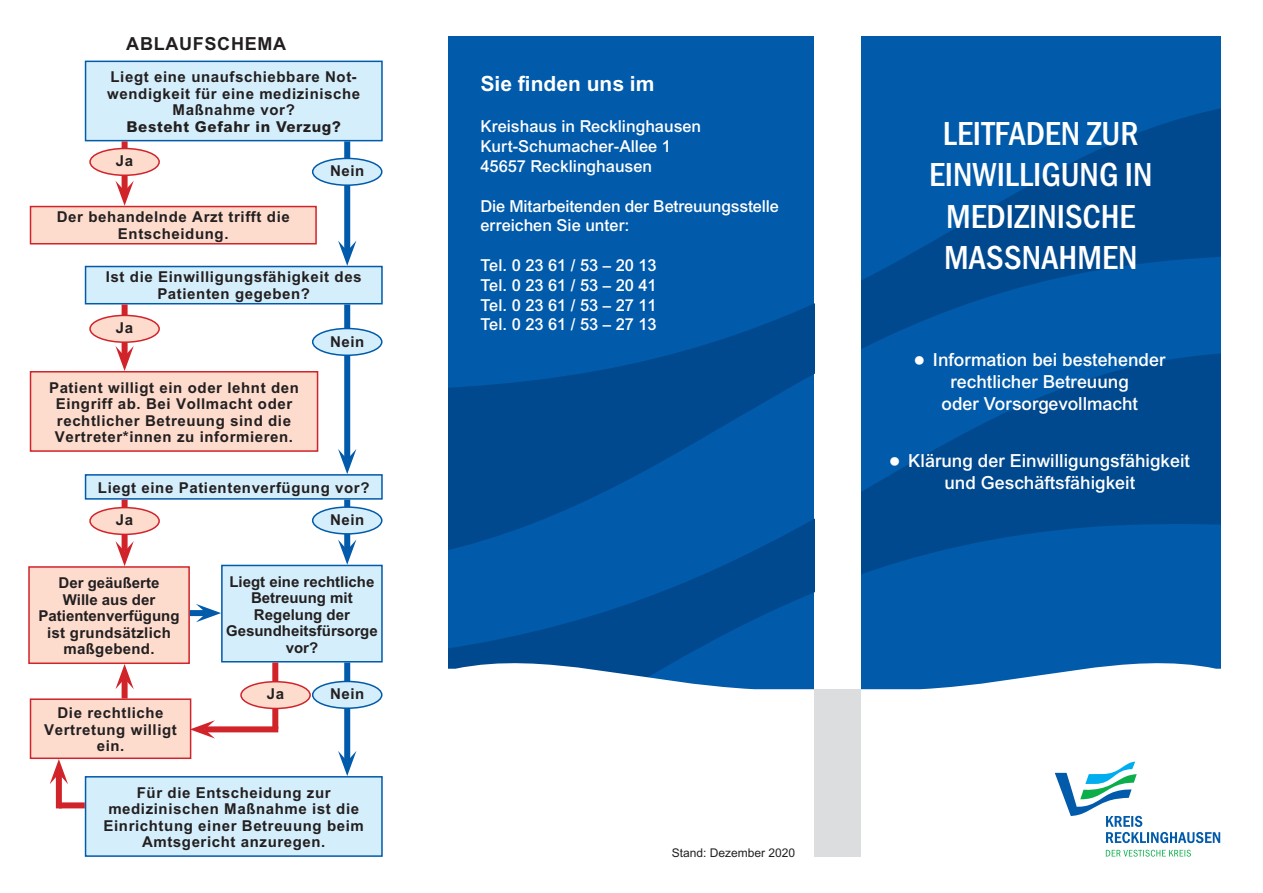
<style>
.page{position:relative;width:1263px;height:893px;background:#fff}
.page>*{position:absolute;margin:0;border:0;box-sizing:border-box;transform-origin:0 0}
.t1{font:500 condensed 34.5px/41.4px "Franklin Gothic";color:#fff;text-align:center}
.t2{font:700 21px "Arial";color:#fff}
.t3{font:500 18px/21.6px "Arial";color:#fff;text-align:center}
.t4{font:700 18px "Arial";letter-spacing:.04em;color:#231f20}
.t5{font:500 16.5px/19.8px "Arial";color:#fff}
.t6{font:700 15px/16.5px "Arial";letter-spacing:.04em;color:#231f20;text-align:center}
.t7{font:700 15px/16.5px "Arial";color:#231f20;text-align:center}
.t8{font:800 15px "Arial";letter-spacing:.04em;color:#231f20}
.t9{font:12px "Arial";color:#231f20}
.s1{font-weight:700;font-size:30px}
</style>
<div class="page">
<div style="left:861px;top:36px;width:359px;height:813px;background:#015aaa"></div>
<svg style="left:861px;top:108px;width:359px;height:465px;fill:#01498e"></svg>
<svg style="left:861px;top:663px;width:359px;height:186px;background:#e6eff6"></svg>
<div style="left:1214px;top:669px;width:6px;height:180px;background:#fff"></div>
<div style="left:449px;top:36px;width:365px;height:813px;background:#015aaa"></div>
<svg style="left:449px;top:573px;width:365px;height:77px"></svg>
<svg style="left:449px;top:304px;width:365px;height:269px"></svg>
<svg style="left:449px;top:650px;width:365px;height:199px;background:#dce7f1"></svg>
<div style="left:449px;top:669px;width:13px;height:180px;background:#fff"></div>
<div style="left:1049px;top:750px;width:183px;height:114px;background:#fff"></div>
<svg style="left:1055px;top:761px;width:165px;height:96px"></svg>
<div style="left:86px;top:61px;width:296px;height:80px;background:#d4effb"></div>
<div style="left:85px;top:61px;width:298px;height:80px;border:2px solid #015aaa"></div>
<div style="left:86px;top:266px;width:296px;height:38px;background:#d4effb"></div>
<div style="left:85px;top:266px;width:298px;height:38px;border:2px solid #015aaa"></div>
<div style="left:86px;top:777px;width:296px;height:79px;background:#d4effb"></div>
<div style="left:85px;top:776px;width:298px;height:81px;border:2px solid #015aaa"></div>
<div style="left:31px;top:207px;width:285px;height:37px;background:#fddcce"></div>
<div style="left:30px;top:206px;width:287px;height:38px;border:2px solid #d1232a"></div>
<div style="left:31px;top:372px;width:287px;height:79px;background:#fddcce"></div>
<div style="left:30px;top:371px;width:288px;height:81px;border:2px solid #d1232a"></div>
<div style="left:29px;top:567px;width:160px;height:96px;background:#fddcce"></div>
<div style="left:28px;top:566px;width:162px;height:98px;border:2px solid #d1232a"></div>
<div style="left:86px;top:475px;width:296px;height:24px;background:#d4effb"></div>
<div style="left:85px;top:474px;width:298px;height:26px;border:2px solid #015aaa"></div>
<div style="left:222px;top:565px;width:160px;height:97px;background:#d4effb"></div>
<div style="left:221px;top:565px;width:162px;height:97px;border:2px solid #015aaa"></div>
<div style="left:344px;top:304px;width:6px;height:155px;background:#015aaa"></div>
<svg style="left:338px;top:449px;width:18px;height:25px"></svg>
<div style="left:344px;top:141px;width:6px;height:110px;background:#015aaa"></div>
<svg style="left:338px;top:241px;width:18px;height:25px"></svg>
<div style="left:344px;top:500px;width:6px;height:50px;background:#015aaa"></div>
<svg style="left:338px;top:540px;width:18px;height:25px"></svg>
<div style="left:344px;top:662px;width:6px;height:99px;background:#015aaa"></div>
<svg style="left:338px;top:751px;width:18px;height:25px"></svg>
<div style="left:122px;top:141px;width:6px;height:50px;background:#d1232a"></div>
<svg style="left:115px;top:181px;width:19px;height:25px"></svg>
<div style="left:122px;top:304px;width:6px;height:52px;background:#d1232a"></div>
<svg style="left:115px;top:346px;width:19px;height:25px"></svg>
<div style="left:122px;top:500px;width:6px;height:51px;background:#d1232a"></div>
<svg style="left:115px;top:541px;width:19px;height:25px"></svg>
<div style="left:272px;top:662px;width:6px;height:67px;background:#d1232a"></div>
<div style="left:56px;top:774px;width:6px;height:34px;background:#d1232a"></div>
<svg style="left:50px;top:759px;width:18px;height:25px"></svg>
<div style="left:190px;top:610px;width:16px;height:6px;background:#015aaa"></div>
<svg style="left:196px;top:604px;width:25px;height:18px"></svg>
<div style="left:205px;top:726px;width:73px;height:6px;background:#d1232a"></div>
<svg style="left:191px;top:720px;width:24px;height:18px"></svg>
<div style="left:59px;top:802px;width:26px;height:6px;background:#d1232a"></div>
<div style="left:90px;top:149px;width:69px;height:26px;background:#fddcce;border-radius:50%"></div>
<div style="left:89px;top:148px;width:71px;height:28px;border:2px solid #d1232a;border-radius:50%"></div>
<div style="left:90px;top:315px;width:69px;height:27px;background:#fddcce;border-radius:50%"></div>
<div style="left:89px;top:315px;width:71px;height:28px;border:2px solid #d1232a;border-radius:50%"></div>
<div style="left:90px;top:508px;width:69px;height:26px;background:#fddcce;border-radius:50%"></div>
<div style="left:89px;top:507px;width:71px;height:28px;border:2px solid #d1232a;border-radius:50%"></div>
<div style="left:241px;top:682px;width:69px;height:26px;background:#fddcce;border-radius:50%"></div>
<div style="left:240px;top:681px;width:71px;height:28px;border:2px solid #d1232a;border-radius:50%"></div>
<div style="left:313px;top:158px;width:69px;height:27px;background:#d4effb;border-radius:50%"></div>
<div style="left:312px;top:158px;width:70px;height:28px;border:2px solid #015aaa;border-radius:50%"></div>
<div style="left:313px;top:328px;width:69px;height:27px;background:#d4effb;border-radius:50%"></div>
<div style="left:312px;top:328px;width:70px;height:28px;border:2px solid #015aaa;border-radius:50%"></div>
<div style="left:313px;top:507px;width:69px;height:27px;background:#d4effb;border-radius:50%"></div>
<div style="left:312px;top:506px;width:70px;height:29px;border:2px solid #015aaa;border-radius:50%"></div>
<div style="left:313px;top:681px;width:69px;height:27px;background:#d4effb;border-radius:50%"></div>
<div style="left:312px;top:681px;width:70px;height:28px;border:2px solid #015aaa;border-radius:50%"></div>
<div style="left:814px;top:689px;width:47px;height:168px;background:#dcdddf"></div>
<div style="left:122px;top:679px;width:6px;height:19px;background:#d1232a"></div>
<svg style="left:115px;top:664px;width:19px;height:25px"></svg>
<div style="left:31px;top:699px;width:160px;height:59px;background:#fddcce"></div>
<div style="left:30px;top:698px;width:161px;height:61px;border:2px solid #d1232a"></div>
<p class="t4" style="left:126px;top:33px;width:161px">ABLAUFSCHEMA</p>
<p class="t6" style="left:107px;top:68px;width:254px">Liegt eine unaufschiebbare Not&shy;wendigkeit für eine medizinische<br>Maßnahme vor?</p>
<p class="t8" style="left:126px;top:117px;width:216px">Besteht Gefahr in Verzug?</p>
<p class="t6" style="left:116px;top:152px;width:19px">Ja</p>
<p class="t6" style="left:57px;top:208px;width:235px">Der behandelnde Arzt trifft die<br>Entscheidung.</p>
<p class="t6" style="left:330px;top:163px;width:36px">Nein</p>
<p class="t6" style="left:106px;top:268px;width:257px">Ist die Einwilligungsfähigkeit des<br>Patienten gegeben?</p>
<p class="t6" style="left:116px;top:319px;width:19px">Ja</p>
<p class="t6" style="left:49px;top:379px;width:251px">Patient willigt ein oder lehnt den Eingriff ab. Bei Vollmacht oder rechtlicher Betreuung sind die Vertreter*innen zu informieren.</p>
<p class="t6" style="left:330px;top:333px;width:36px">Nein</p>
<p class="t6" style="left:98px;top:479px;width:273px">Liegt eine Patientenverfügung vor?</p>
<p class="t6" style="left:116px;top:511px;width:19px">Ja</p>
<p class="t7" style="left:39px;top:574px;width:142px">Der geäußerte<br>Wille aus der<br>Patientenverfügung ist grundsätzlich maßgebend.</p>
<p class="t6" style="left:44px;top:704px;width:134px">Die rechtliche<br>Vertretung willigt ein.</p>
<p class="t6" style="left:330px;top:511px;width:36px">Nein</p>
<p class="t7" style="left:226px;top:573px;width:153px">Liegt eine rechtliche<br>Betreuung mit<br>Regelung der<br>Gesundheitsfürsorge vor?</p>
<p class="t6" style="left:267px;top:685px;width:19px">Ja</p>
<p class="t6" style="left:330px;top:686px;width:36px">Nein</p>
<p class="t6" style="left:104px;top:784px;width:262px">Für die Entscheidung zur medizinischen Maßnahme ist die<br>Einrichtung einer Betreuung beim<br>Amtsgericht anzuregen.</p>
<h2 class="t2" style="left:480px;top:71px;width:175px">Sie finden uns im</h2>
<p class="t5" style="left:480px;top:117px;width:222px">Kreishaus in Recklinghausen<br>Kurt-Schumacher-Allee 1<br>45657 Recklinghausen</p>
<p class="t5" style="left:480px;top:196px;width:300px">Die Mitarbeitenden der Betreuungsstelle erreichen Sie unter:</p>
<p class="t5" style="left:480px;top:255px;width:178px;text-align:justify">Tel. 0 23 61 / 53 – 20 13<br>Tel. 0 23 61 / 53 – 20 41<br>Tel. 0 23 61 / 53 – 27 11<br>Tel. 0 23 61 / 53 – 27 13</p>
<h1 class="t1" style="left:929px;top:113px;width:225px">LEITFADEN ZUR<br>EINWILLIGUNG IN<br>MEDIZINISCHE<br>MASSNAHMEN</h1>
<p class="t3" style="left:914px;top:349px;width:253px"><span class="s1">•</span> Information bei bestehender rechtlicher Betreuung<br>oder Vorsorgevollmacht</p>
<p class="t3" style="left:889px;top:450px;width:302px"><span class="s1">•</span> Klärung der Einwilligungsfähigkeit und Geschäftsfähigkeit</p>
<p class="t9" style="left:672px;top:846px;width:125px">Stand: Dezember 2020</p>
</div>
